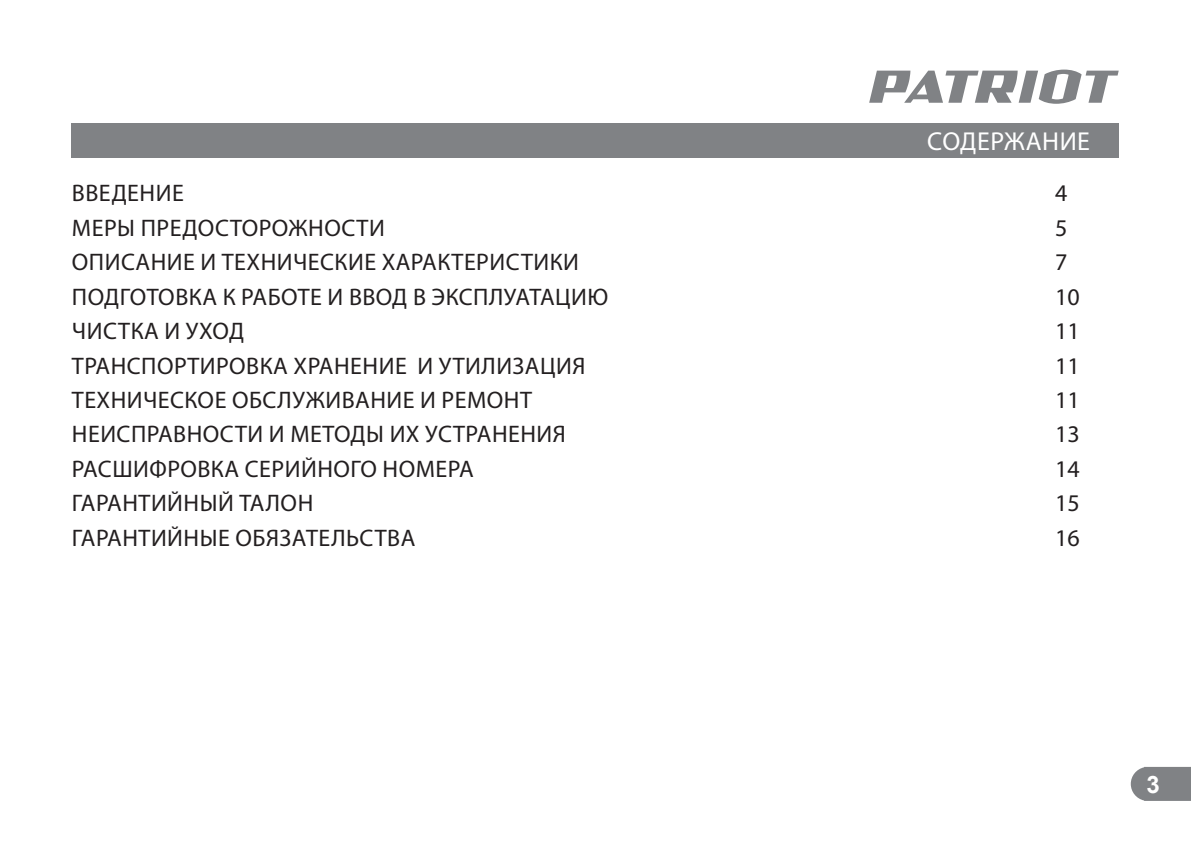
<style>
.page{position:relative;width:1191px;height:842px;background:#fff}
.page>*{position:absolute;margin:0;border:0;box-sizing:border-box;transform-origin:0 0}
.t1{font:26px "Myriad Pro";letter-spacing:.02em;color:#fff}
.t2{font:24px/34.4px "Myriad Pro";letter-spacing:.02em;color:#231f20}
.t3{font:24px/34.4px "Myriad Pro";color:#231f20}
.t4{font:700 24px "Arial";color:#fff}
</style>
<div class="page">
<div style="left:72px;top:123px;width:1046px;height:34px;background:#808285"></div>
<svg style="left:1130px;top:767px;width:60px;height:34px;background:#898b8e"></svg>
<svg style="left:869px;top:70px;width:249px;height:34px"></svg>
<p class="t1" style="left:927px;top:125px;width:164px">СОДЕРЖАНИЕ</p>
<p class="t2" style="left:72px;top:176px;width:538px">ВВЕДЕНИЕ<br>МЕРЫ ПРЕДОСТОРОЖНОСТИ<br>ОПИСАНИЕ И ТЕХНИЧЕСКИЕ ХАРАКТЕРИСТИКИ<br>ПОДГОТОВКА К РАБОТЕ И ВВОД В ЭКСПЛУАТАЦИЮ<br>ЧИСТКА И УХОД<br>ТРАНСПОРТИРОВКА ХРАНЕНИЕ И УТИЛИЗАЦИЯ<br>ТЕХНИЧЕСКОЕ ОБСЛУЖИВАНИЕ И РЕМОНТ<br>НЕИСПРАВНОСТИ И МЕТОДЫ ИХ УСТРАНЕНИЯ<br>РАСШИФРОВКА СЕРИЙНОГО НОМЕРА<br>ГАРАНТИЙНЫЙ ТАЛОН<br>ГАРАНТИЙНЫЕ ОБЯЗАТЕЛЬСТВА</p>
<p class="t3" style="left:1055px;top:176px;width:26px">4<br>5<br>7<br>10<br>11<br>11<br>11<br>13<br>14<br>15<br>16</p>
<p class="t4" style="left:1146px;top:767px;width:15px">3</p>
</div>
